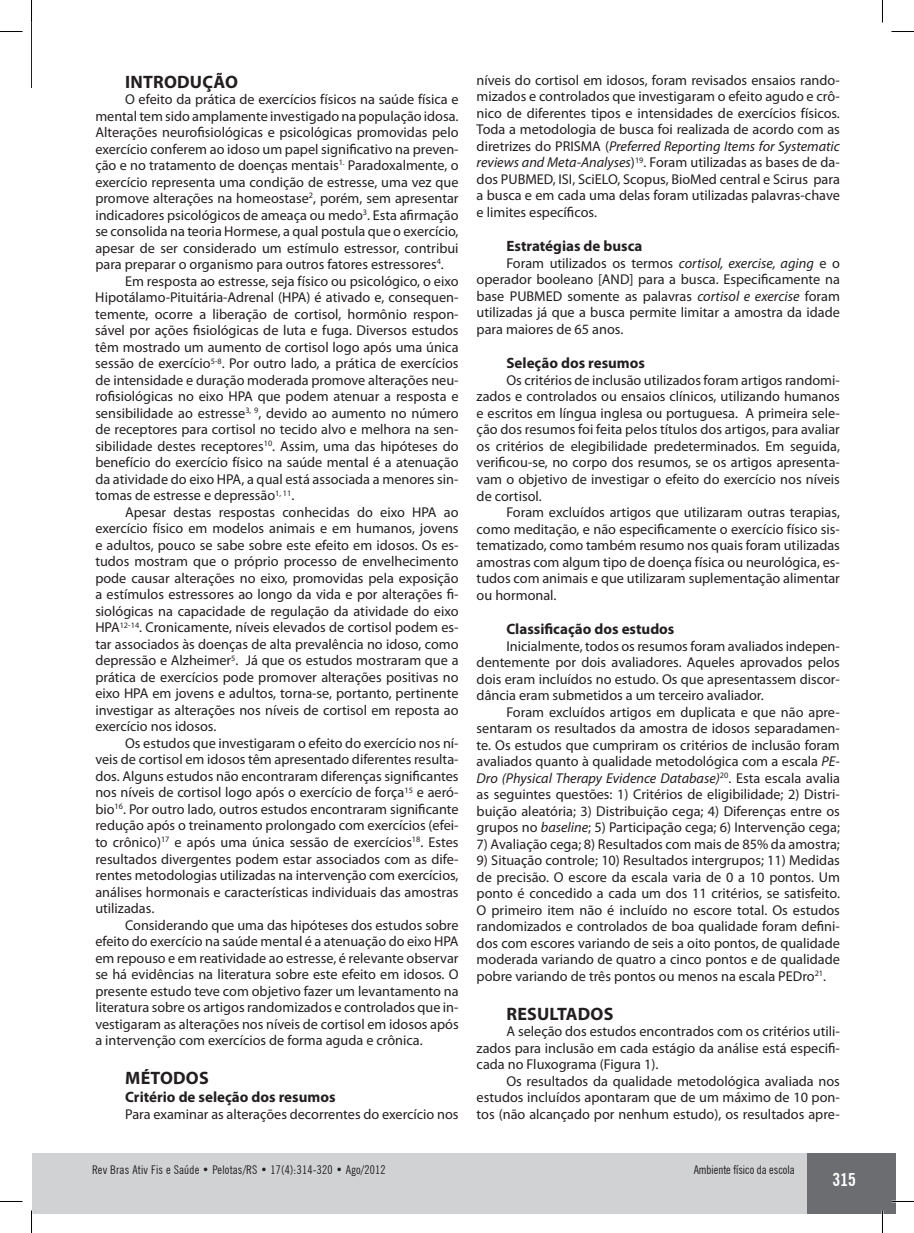
<style>
.page{position:relative;width:914px;height:1233px;background:#fff}
.page>*{position:absolute;margin:0;border:0;box-sizing:border-box;transform-origin:0 0}
.t1{font:700 18px "Myriad Pro";letter-spacing:.01em;color:#231f20}
.t2{font:700 condensed 18px "News Gothic BT";color:#fff}
.t3{font:700 15px "Myriad Pro";color:#231f20}
.t4{font:14.25px/16.5px "Myriad Pro";color:#231f20;text-align:justify}
.t5{font:condensed 12px "News Gothic BT";letter-spacing:.02em;color:#231f20}
.t6{font:condensed 12px "News Gothic BT";color:#231f20}
.s1{font-style:italic}
</style>
<div class="page">
<div style="left:777px;top:1153px;width:118px;height:60px;background:#6c6d70"></div>
<div style="left:32px;top:1153px;width:774px;height:60px;background:#d1d2d4"></div>
<hr style="left:32px;top:19px;width:1px;height:69px;background:#231f20">
<hr style="left:891px;top:1200px;width:22px;height:2px;background:#fff">
<hr style="left:881px;top:1210px;width:2px;height:22px;background:#fff">
<svg style="left:0;top:31px;width:22px;height:1px"></svg>
<svg style="left:891px;top:31px;width:22px;height:1px"></svg>
<svg style="left:0;top:1201px;width:22px;height:1px"></svg>
<svg style="left:891px;top:1201px;width:22px;height:1px"></svg>
<svg style="left:31px;top:0;width:1px;height:23px"></svg>
<svg style="left:31px;top:1210px;width:1px;height:22px"></svg>
<svg style="left:882px;top:0;width:1px;height:23px"></svg>
<svg style="left:882px;top:1210px;width:1px;height:22px"></svg>
<p class="t1" style="left:125px;top:70px;width:114px">Introdução</p>
<p class="t4" style="left:95px;top:91px;width:365px;text-indent:30px">O efeito da prática de exercícios físicos na saúde física e mental tem sido amplamente investigado na população idosa.<br>Alterações neurofisiológicas e psicológicas promovidas pelo exercício conferem ao idoso um papel significativo na preven&shy;ção e no tratamento de doenças mentais<sup>1.</sup> Paradoxalmente, o exercício representa uma condição de estresse, uma vez que promove alterações na homeostase<sup>2</sup>, porém, sem apresentar indicadores psicológicos de ameaça ou medo<sup>3</sup>. Esta afirmação se consolida na teoria Hormese, a qual postula que o exercício, apesar de ser considerado um estímulo estressor, contribui para preparar o organismo para outros fatores estressores<sup>4</sup>.</p>
<p class="t4" style="left:95px;top:272px;width:365px;text-indent:30px">Em resposta ao estresse, seja físico ou psicológico, o eixo Hipotálamo-Pituitária-Adrenal (HPA) é ativado e, consequen&shy;temente, ocorre a liberação de cortisol, hormônio respon&shy;sável por ações fisiológicas de luta e fuga. Diversos estudos têm mostrado um aumento de cortisol logo após uma única sessão de exercício<sup>5-8</sup>. Por outro lado, a prática de exercícios de intensidade e duração moderada promove alterações neu&shy;rofisiológicas no eixo HPA que podem atenuar a resposta e sensibilidade ao estresse<sup>3,</sup> <sup>9</sup>, devido ao aumento no número de receptores para cortisol no tecido alvo e melhora na sen&shy;sibilidade destes receptores<sup>10</sup>. Assim, uma das hipóteses do benefício do exercício físico na saúde mental é a atenuação da atividade do eixo HPA, a qual está associada a menores sin&shy;tomas de estresse e depressão<sup>1,</sup> <sup>11</sup>.</p>
<p class="t4" style="left:95px;top:503px;width:365px;text-indent:30px">Apesar destas respostas conhecidas do eixo HPA ao exercício físico em modelos animais e em humanos, jovens e adultos, pouco se sabe sobre este efeito em idosos. Os es&shy;tudos mostram que o próprio processo de envelhecimento pode causar alterações no eixo, promovidas pela exposição a estímulos estressores ao longo da vida e por alterações fi&shy;siológicas na capacidade de regulação da atividade do eixo HPA<sup>12-14</sup>. Cronicamente, níveis elevados de cortisol podem es&shy;tar associados às doenças de alta prevalência no idoso, como depressão e Alzheimer<sup>5</sup>. Já que os estudos mostraram que a prática de exercícios pode promover alterações positivas no eixo HPA em jovens e adultos, torna-se, portanto, pertinente investigar as alterações nos níveis de cortisol em reposta ao exercício nos idosos.</p>
<p class="t4" style="left:95px;top:734px;width:365px;text-indent:30px">Os estudos que investigaram o efeito do exercício nos ní&shy;veis de cortisol em idosos têm apresentado diferentes resulta&shy;dos. Alguns estudos não encontraram diferenças significantes nos níveis de cortisol logo após o exercício de força<sup>15</sup> e aeró&shy;bio<sup>16</sup>. Por outro lado, outros estudos encontraram significante redução após o treinamento prolongado com exercícios (efei&shy;to crônico)<sup>17</sup> e após uma única sessão de exercícios<sup>18</sup>. Estes resultados divergentes podem estar associados com as dife&shy;rentes metodologias utilizadas na intervenção com exercícios, análises hormonais e características individuais das amostras utilizadas.</p>
<p class="t4" style="left:95px;top:916px;width:365px;text-indent:30px">Considerando que uma das hipóteses dos estudos sobre efeito do exercício na saúde mental é a atenuação do eixo HPA em repouso e em reatividade ao estresse, é relevante observar se há evidências na literatura sobre este efeito em idosos. O presente estudo teve com objetivo fazer um levantamento na literatura sobre os artigos randomizados e controlados que in&shy;vestigaram as alterações nos níveis de cortisol em idosos após a intervenção com exercícios de forma aguda e crônica.</p>
<p class="t1" style="left:125px;top:1066px;width:85px">métodos</p>
<p class="t3" style="left:125px;top:1087px;width:212px">Critério de seleção dos resumos</p>
<p class="t4" style="left:125px;top:1105px;width:335px">Para examinar as alterações decorrentes do exercício nos</p>
<p class="t5" style="left:92px;top:1162px;width:295px">Rev Bras Ativ Fis e Saúde • Pelotas/RS • 17(4):314-320 • Ago/2012</p>
<p class="t4" style="left:476px;top:71px;width:365px">níveis do cortisol em idosos, foram revisados ensaios rando&shy;mizados e controlados que investigaram o efeito agudo e crô&shy;nico de diferentes tipos e intensidades de exercícios físicos.<br>Toda a metodologia de busca foi realizada de acordo com as diretrizes do PRISMA (<span class="s1">Preferred Reporting Items for Systematic reviews and Meta-Analyses</span>)<sup>19</sup>. Foram utilizadas as bases de da&shy;dos PUBMED, ISI, SciELO, Scopus, BioMed central e Scirus para a busca e em cada uma delas foram utilizadas palavras-chave e limites específicos.</p>
<p class="t3" style="left:506px;top:236px;width:137px">Estratégias de busca</p>
<p class="t4" style="left:476px;top:254px;width:365px;text-indent:30px">Foram utilizados os termos <span class="s1">cortisol, exercise, aging</span> e o operador booleano [AND] para a busca. Especificamente na base PUBMED somente as palavras <span class="s1">cortisol e exercise</span> foram utilizadas já que a busca permite limitar a amostra da idade para maiores de 65 anos.</p>
<p class="t3" style="left:506px;top:353px;width:140px">Seleção dos resumos</p>
<p class="t4" style="left:476px;top:371px;width:365px;text-indent:30px">Os critérios de inclusão utilizados foram artigos randomi&shy;zados e controlados ou ensaios clínicos, utilizando humanos e escritos em língua inglesa ou portuguesa. A primeira sele&shy;ção dos resumos foi feita pelos títulos dos artigos, para avaliar os critérios de elegibilidade predeterminados. Em seguida, verificou-se, no corpo dos resumos, se os artigos apresenta&shy;vam o objetivo de investigar o efeito do exercício nos níveis de cortisol.</p>
<p class="t4" style="left:476px;top:503px;width:365px;text-indent:30px">Foram excluídos artigos que utilizaram outras terapias, como meditação, e não especificamente o exercício físico sis&shy;tematizado, como também resumo nos quais foram utilizadas amostras com algum tipo de doença física ou neurológica, es&shy;tudos com animais e que utilizaram suplementação alimentar ou hormonal.</p>
<p class="t3" style="left:506px;top:619px;width:169px">Classificação dos estudos</p>
<p class="t4" style="left:476px;top:637px;width:365px;text-indent:30px">Inicialmente, todos os resumos foram avaliados indepen&shy;dentemente por dois avaliadores. Aqueles aprovados pelos dois eram incluídos no estudo. Os que apresentassem discor&shy;dância eram submetidos a um terceiro avaliador.</p>
<p class="t4" style="left:476px;top:703px;width:365px;text-indent:30px">Foram excluídos artigos em duplicata e que não apre&shy;sentaram os resultados da amostra de idosos separadamen&shy;te. Os estudos que cumpriram os critérios de inclusão foram avaliados quanto à qualidade metodológica com a escala <span class="s1">PE-Dro (Physical Therapy Evidence Database)</span><sup>20</sup>. Esta escala avalia as seguintes questões: 1) Critérios de eligibilidade; 2) Distri&shy;buição aleatória; 3) Distribuição cega; 4) Diferenças entre os grupos no <span class="s1">baseline</span>; 5) Participação cega; 6) Intervenção cega;</p>
<p class="t4" style="left:476px;top:835px;width:365px">7) Avaliação cega; 8) Resultados com mais de 85% da amostra;</p>
<p class="t4" style="left:476px;top:851px;width:365px">9) Situação controle; 10) Resultados intergrupos; 11) Medidas de precisão. O escore da escala varia de 0 a 10 pontos. Um ponto é concedido a cada um dos 11 critérios, se satisfeito.<br>O primeiro item não é incluído no escore total. Os estudos randomizados e controlados de boa qualidade foram defini&shy;dos com escores variando de seis a oito pontos, de qualidade moderada variando de quatro a cinco pontos e de qualidade pobre variando de três pontos ou menos na escala PEDro<sup>21</sup>.</p>
<p class="t1" style="left:506px;top:1001px;width:108px">Resultados</p>
<p class="t4" style="left:476px;top:1022px;width:365px;text-indent:30px">A seleção dos estudos encontrados com os critérios utili&shy;zados para inclusão em cada estágio da análise está especifi&shy;cada no Fluxograma (Figura 1).</p>
<p class="t4" style="left:476px;top:1072px;width:365px;text-indent:30px">Os resultados da qualidade metodológica avaliada nos estudos incluídos apontaram que de um máximo de 10 pon&shy;tos (não alcançado por nenhum estudo), os resultados apre-</p>
<p class="t6" style="left:693px;top:1162px;width:102px">Ambiente físico da escola</p>
<p class="t2" style="left:832px;top:1168px;width:25px">315</p>
</div>
